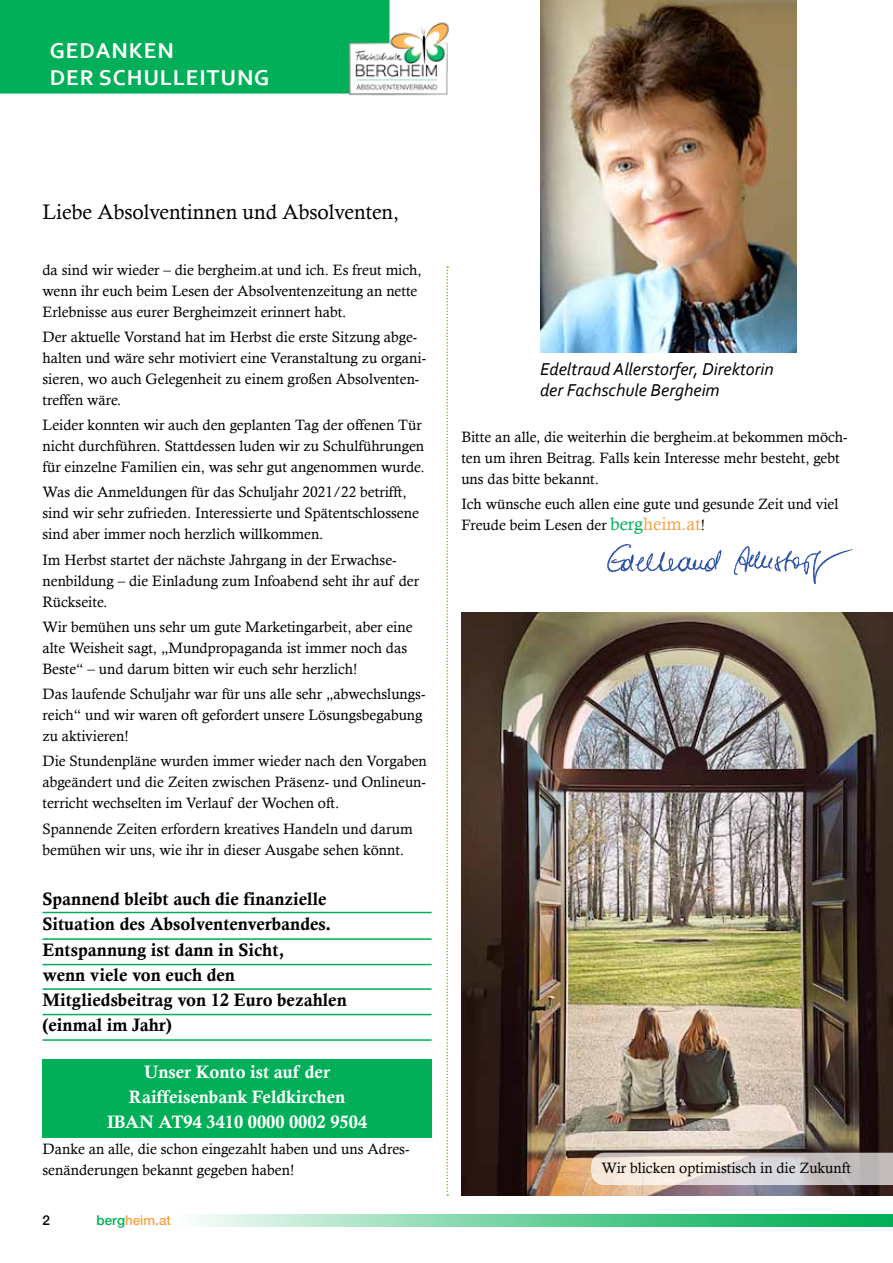
<style>
.page{position:relative;width:893px;height:1263px;background:#fff}
.page>*{position:absolute;margin:0;border:0;box-sizing:border-box;transform-origin:0 0}
.t1{font:700 22.5px/27px "Corbel";letter-spacing:.04em;color:#fff}
.t2{font:21px "Calisto";color:#000}
.t3{font:18px/25.2px "Calis MT Bol";color:#000}
.t4{font:18px/25.2px "Calis MT Bol";color:#fff;text-align:center}
.t5{font:italic 18px/21.6px "Corbel";color:#000}
.t6{font:15px/21px "Calisto";color:#000}
.t7{font:500 13.5px "Helvetica Neue";color:#f8a246}
.t8{font:500 13.5px "Helvetica Neue";color:#000}
.s1{color:#00af57}
.s2{font-size:18px;color:#00af57}
.s3{font-size:18px;color:#f8a246}
</style>
<div class="page">
<div style="left:43px;top:1059px;width:389px;height:78px;background:#00af57"></div>
<svg style="left:198px;top:1214px;width:695px;height:13px;background:#6dd09e"></svg>
<svg style="left:446px;top:266px;width:2px;height:930px"></svg>
<div style="left:0;top:0;width:389px;height:94px;background:#00af57"></div>
<img style="left:344px;top:6px;width:105px;height:90px">
<img style="left:540px;top:0;width:257px;height:353px">
<hr style="left:43px;top:912px;width:389px;height:1px;background:#00af57">
<hr style="left:43px;top:938px;width:389px;height:2px;background:#00af57">
<hr style="left:43px;top:964px;width:389px;height:1px;background:#00af57">
<hr style="left:43px;top:988px;width:389px;height:2px;background:#00af57">
<hr style="left:43px;top:1014px;width:389px;height:1px;background:#00af57">
<hr style="left:43px;top:1039px;width:389px;height:2px;background:#00af57">
<img style="left:607px;top:544px;width:246px;height:40px">
<img style="left:461px;top:612px;width:432px;height:584px">
<svg style="left:591px;top:1153px;width:302px;height:32px;background:#dbd3d0"></svg>
<h1 class="t1" style="left:50px;top:37px;width:221px">GEDANKEN<br>DER SCHULLEITUNG</h1>
<h2 class="t2" style="left:43px;top:200px;width:358px">Liebe Absolventinnen und Absolventen,</h2>
<p class="t6" style="left:43px;top:259px;width:381px">da sind wir wieder – die bergheim.at und ich. Es freut mich, wenn ihr euch beim Lesen der Absolventenzeitung an nette<br>Erlebnisse aus eurer Bergheimzeit erinnert habt.</p>
<p class="t6" style="left:43px;top:326px;width:385px">Der aktuelle Vorstand hat im Herbst die erste Sitzung abge&shy;halten und wäre sehr motiviert eine Veranstaltung zu organi&shy;sieren, wo auch Gelegenheit zu einem großen Absolventen&shy;treffen wäre.</p>
<p class="t6" style="left:43px;top:414px;width:384px">Leider konnten wir auch den geplanten Tag der offenen Tür nicht durchführen. Stattdessen luden wir zu Schulführungen für einzelne Familien ein, was sehr gut angenommen wurde.</p>
<p class="t6" style="left:43px;top:482px;width:378px">Was die Anmeldungen für das Schuljahr 2021/22 betrifft, sind wir sehr zufrieden. Interessierte und Spätentschlossene sind aber immer noch herzlich willkommen.</p>
<p class="t6" style="left:43px;top:549px;width:378px">Im Herbst startet der nächste Jahrgang in der Erwachse&shy;nenbildung – die Einladung zum Infoabend seht ihr auf der<br>Rückseite.</p>
<p class="t6" style="left:43px;top:616px;width:372px">Wir bemühen uns sehr um gute Marketingarbeit, aber eine alte Weisheit sagt, „Mundpropaganda ist immer noch das<br>Beste“ – und darum bitten wir euch sehr herzlich!</p>
<p class="t6" style="left:43px;top:683px;width:384px">Das laufende Schuljahr war für uns alle sehr „abwechslungs&shy;reich“ und wir waren oft gefordert unsere Lösungsbegabung zu aktivieren!</p>
<p class="t6" style="left:43px;top:751px;width:386px;text-align:justify">Die Stundenpläne wurden immer wieder nach den Vorgaben abgeändert und die Zeiten zwischen Präsenz- und Onlineun&shy;terricht wechselten im Verlauf der Wochen oft.</p>
<p class="t6" style="left:43px;top:818px;width:372px">Spannende Zeiten erfordern kreatives Handeln und darum bemühen wir uns, wie ihr in dieser Ausgabe sehen könnt.</p>
<p class="t3" style="left:43px;top:886px;width:306px">Spannend bleibt auch die finanzielle<br>Situation des Absolventenverbandes.<br>Entspannung ist dann in Sicht,<br>wenn viele von euch den<br>Mitgliedsbeitrag von 12 Euro bezahlen (einmal im Jahr)</p>
<p class="t4" style="left:107px;top:1059px;width:262px">Unser Konto ist auf der<br>Raiffeisenbank Feldkirchen<br>IBAN AT94 3410 0000 0002 9504</p>
<p class="t6" style="left:43px;top:1138px;width:368px">Danke an alle, die schon eingezahlt haben und uns Adres&shy;senänderungen bekannt gegeben haben!</p>
<p class="t8" style="left:43px;top:1209px;width:9px">2</p>
<p class="t7" style="left:97px;top:1209px;width:76px"><span class="s1">berg</span>heim.at</p>
<p class="t5" style="left:540px;top:358px;width:235px">Edeltraud Allerstorfer, Direktorin der Fachschule Bergheim</p>
<p class="t6" style="left:461px;top:426px;width:388px">Bitte an alle, die weiterhin die bergheim.at bekommen möch&shy;ten um ihren Beitrag. Falls kein Interesse mehr besteht, gebt uns das bitte bekannt.</p>
<p class="t6" style="left:461px;top:494px;width:379px">Ich wünsche euch allen eine gute und gesunde Zeit und viel<br>Freude beim Lesen der <span class="s2">berg</span><span class="s3">heim.at</span>!</p>
<p class="t6" style="left:601px;top:1157px;width:251px">Wir blicken optimistisch in die Zukunft</p>
</div>
